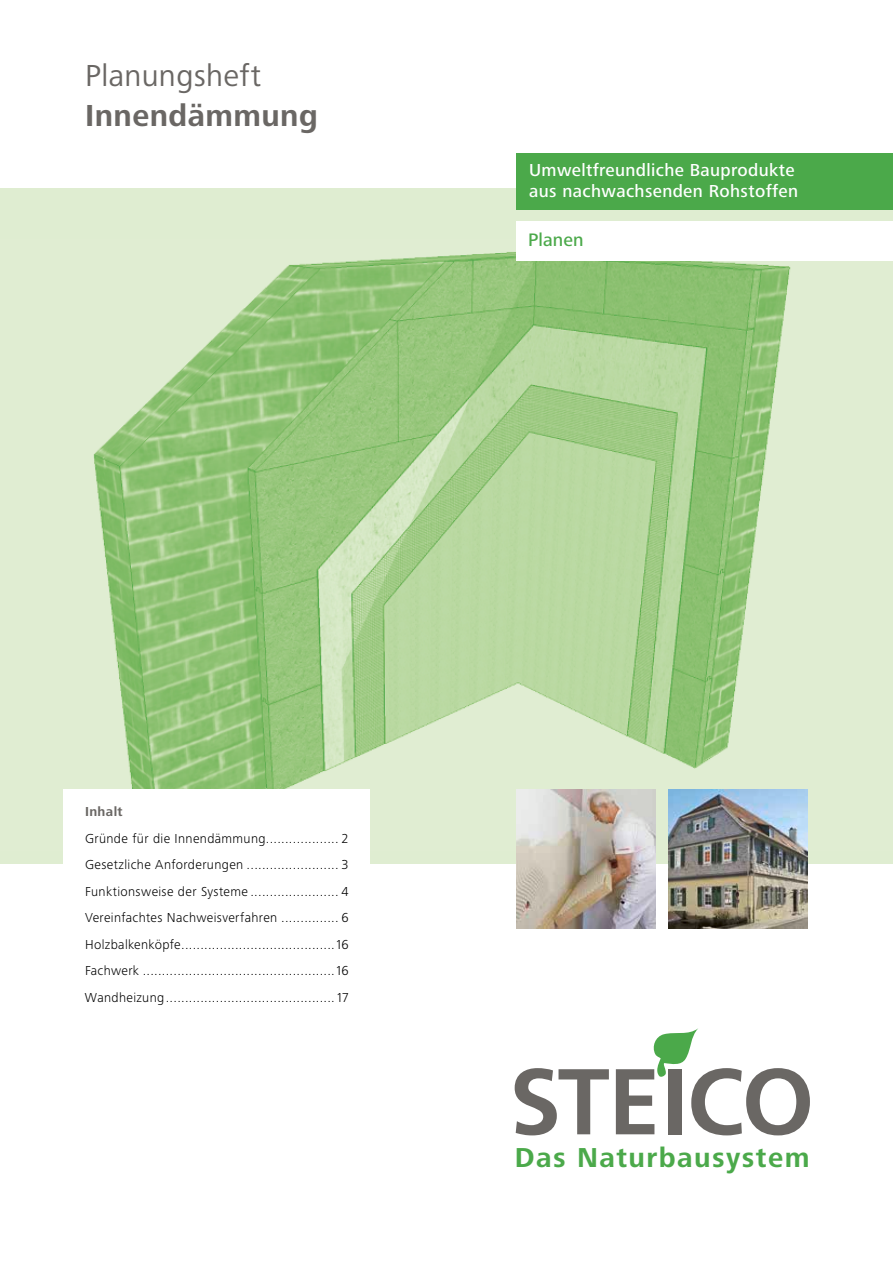
<style>
.page{position:relative;width:893px;height:1263px;background:#fff}
.page>*{position:absolute;margin:0;border:0;box-sizing:border-box;transform-origin:0 0}
.t1{font:31.5px "Frutiger Next LTW1 G";letter-spacing:.01em;color:#6a6764}
.t2{font:700 31.5px "Frutiger Next LTW1 G";letter-spacing:.015em;color:#6a6764}
.t3{font:700 28.35px "Frutiger Next LTW1 G";letter-spacing:.05em;color:#4ba94a}
.t4{font:500 18.75px "Frutiger Next LTW1 G";letter-spacing:.005em;color:#4ba94a}
.t5{font:500 18px/21.6px "Frutiger Next LTW1 G";letter-spacing:.02em;color:#fff}
.t6{font:300 13.5px/26.5px "Frutiger Next LTW1 G";letter-spacing:.025em;color:#000;text-align:justify}
.t7{font:700 13.5px "Frutiger Next LTW1 G";letter-spacing:.025em;color:#6a6764}
</style>
<div class="page">
<div style="left:0;top:188px;width:893px;height:675px;background:#dfedd1"></div>
<img style="left:63px;top:252px;width:830px;height:598px">
<div style="left:64px;top:790px;width:306px;height:473px;background:#fff"></div>
<div style="left:516px;top:153px;width:377px;height:57px;background:#4ba94a"></div>
<div style="left:516px;top:221px;width:377px;height:39px;background:#fff"></div>
<img style="left:668px;top:790px;width:139px;height:139px">
<img style="left:516px;top:790px;width:139px;height:138px">
<svg style="left:515px;top:1068px;width:94px;height:67px"></svg>
<svg style="left:616px;top:1028px;width:194px;height:107px"></svg>
<h1 class="t1" style="left:85px;top:57px;width:178px">Planungsheft</h1>
<h1 class="t2" style="left:85px;top:98px;width:234px">Innendämmung</h1>
<h3 class="t5" style="left:529px;top:159px;width:270px">Umweltfreundliche Bauprodukte aus nachwachsenden Rohstoffen</h3>
<h3 class="t4" style="left:528px;top:229px;width:57px">Planen</h3>
<p class="t7" style="left:85px;top:804px;width:39px">Inhalt</p>
<p class="t6" style="left:85px;top:825px;width:265px">Gründe für die Innendämmung................... 2<br>Gesetzliche Anforderungen ........................ 3<br>Funktionsweise der Systeme ....................... 4<br>Vereinfachtes Nachweisverfahren ............... 6<br>Holzbalkenköpfe........................................16<br>Fachwerk ..................................................16<br>Wandheizung............................................ 17</p>
<h2 class="t3" style="left:515px;top:1141px;width:296px">Das Naturbausystem</h2>
</div>
